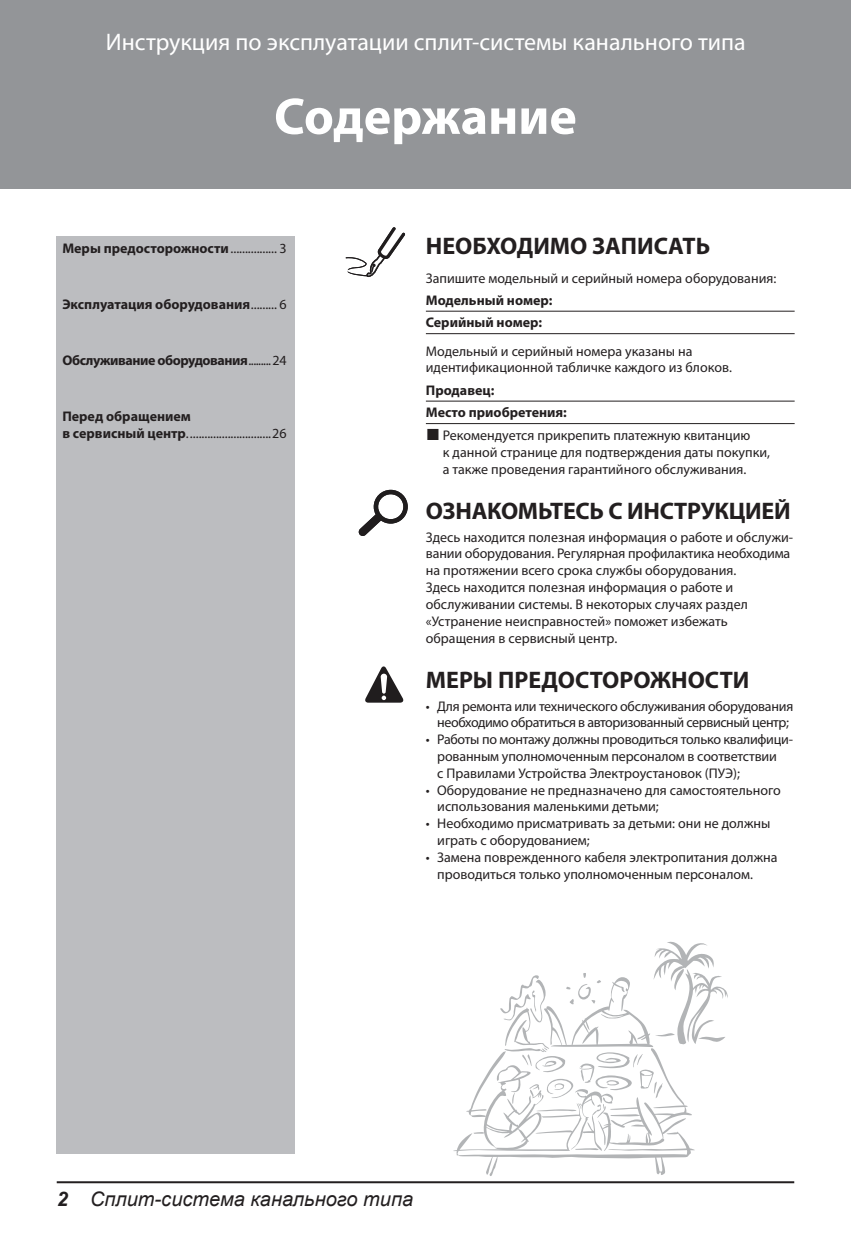
<style>
.page{position:relative;width:851px;height:1248px;background:#fff}
.page>*{position:absolute;margin:0;border:0;box-sizing:border-box;transform-origin:0 0}
.t1{font:700 52px "Myriad Pro";color:#fff}
.t2{font:700 24px "Myriad Pro";letter-spacing:-.005em;color:#231f20}
.t3{font:24px "Myriad Pro";color:#fff}
.t4{font:italic 20px "Arial";color:#231f20}
.t5{font:14px/16.8px "Myriad Pro";color:#231f20}
.t6{font:700 14px/22.4px "Myriad Pro";color:#231f20}
.t7{font:14px/16.8px "Myriad Pro";letter-spacing:-.03em;color:#231f20;text-align:center}
.t8{font:700 14px "Myriad Pro";letter-spacing:-.03em;color:#231f20}
.s1{font-weight:400}
.s2{font-weight:700}
.s3{font-family:"Arial";font-size:24px}
</style>
<div class="page">
<hr style="left:57px;top:1181px;width:737px;height:2px;background:#231f20">
<div style="left:0;top:0;width:850px;height:189px;background:#939598"></div>
<div style="left:57px;top:236px;width:238px;height:917px;background:#bcbdc0"></div>
<hr style="left:426px;top:310px;width:368px;height:1px;background:#231f20">
<hr style="left:426px;top:333px;width:368px;height:1px;background:#231f20">
<hr style="left:426px;top:400px;width:368px;height:1px;background:#231f20">
<hr style="left:426px;top:423px;width:368px;height:1px;background:#231f20">
<svg style="left:358px;top:490px;width:49px;height:46px"></svg>
<svg style="left:346px;top:227px;width:59px;height:50px"></svg>
<svg style="left:365px;top:666px;width:38px;height:36px"></svg>
<svg style="left:453px;top:941px;width:274px;height:234px"></svg>
<h2 class="t3" style="left:106px;top:27px;width:641px">Инструкция по эксплуатации сплит-системы канального типа</h2>
<h1 class="t1" style="left:274px;top:82px;width:304px">Содержание</h1>
<p class="t6" style="left:62px;top:236px;width:226px">Меры предосторожности<span class="s1">................ 3</span></p>
<p class="t6" style="left:62px;top:292px;width:226px">Эксплуатация оборудования<span class="s1">......... 6</span></p>
<p class="t8" style="left:62px;top:351px;width:226px">Обслуживание оборудования<span class="s1">.........24</span></p>
<p class="t5" style="left:62px;top:408px;width:226px"><span class="s2">Перед обращением<br>в сервисный центр</span>.............................26</p>
<h2 class="t2" style="left:426px;top:230px;width:286px">НЕОБХОДИМО ЗАПИСАТЬ</h2>
<p class="t5" style="left:426px;top:269px;width:352px">Запишите модельный и серийный номера оборудования:</p>
<p class="t6" style="left:426px;top:288px;width:128px">Модельный номер:<br>Серийный номер:</p>
<p class="t5" style="left:426px;top:342px;width:307px">Модельный и серийный номера указаны на идентификационной табличке каждого из блоков.</p>
<p class="t6" style="left:426px;top:378px;width:142px">Продавец:<br>Место приобретения:</p>
<p class="t5" style="left:443px;top:426px;width:329px;text-indent:-17px"><span class="s3">■</span> Рекомендуется прикрепить платежную квитанцию<br>к данной странице для подтверждения даты покупки, а также проведения гарантийного обслуживания.</p>
<h2 class="t2" style="left:426px;top:495px;width:366px">ОЗНАКОМЬТЕСЬ С ИНСТРУКЦИЕЙ</h2>
<p class="t5" style="left:426px;top:528px;width:368px">Здесь находится полезная информация о работе и обслужи&shy;вании оборудования. Регулярная профилактика необходима на протяжении всего срока службы оборудования.<br>Здесь находится полезная информация о работе и обслуживании системы. В некоторых случаях раздел «Устранение неисправностей» поможет избежать обращения в сервисный центр.</p>
<h2 class="t2" style="left:426px;top:664px;width:325px">МЕРЫ ПРЕДОСТОРОЖНОСТИ</h2>
<p class="t7" style="left:426px;top:697px;width:369px">• Для ремонта или технического обслуживания оборудования необходимо обратиться в авторизованный сервисный центр;</p>
<p class="t5" style="left:437px;top:730px;width:356px;text-indent:-11px">• Работы по монтажу должны проводиться только квалифици&shy;рованным уполномоченным персоналом в соответствии<br>с Правилами Устройства Электроустановок (ПУЭ);</p>
<p class="t5" style="left:437px;top:781px;width:345px;text-indent:-11px">• Оборудование не предназначено для самостоятельного использования маленькими детьми;</p>
<p class="t5" style="left:437px;top:814px;width:334px;text-indent:-11px">• Необходимо присматривать за детьми: они не должны играть с оборудованием;</p>
<p class="t5" style="left:437px;top:848px;width:341px;text-indent:-11px">• Замена поврежденного кабеля электропитания должна проводиться только уполномоченным персоналом.</p>
<h3 class="t4" style="left:57px;top:1185px;width:358px"><span class="s2">2</span> Сплит-система канального типа</h3>
</div>
